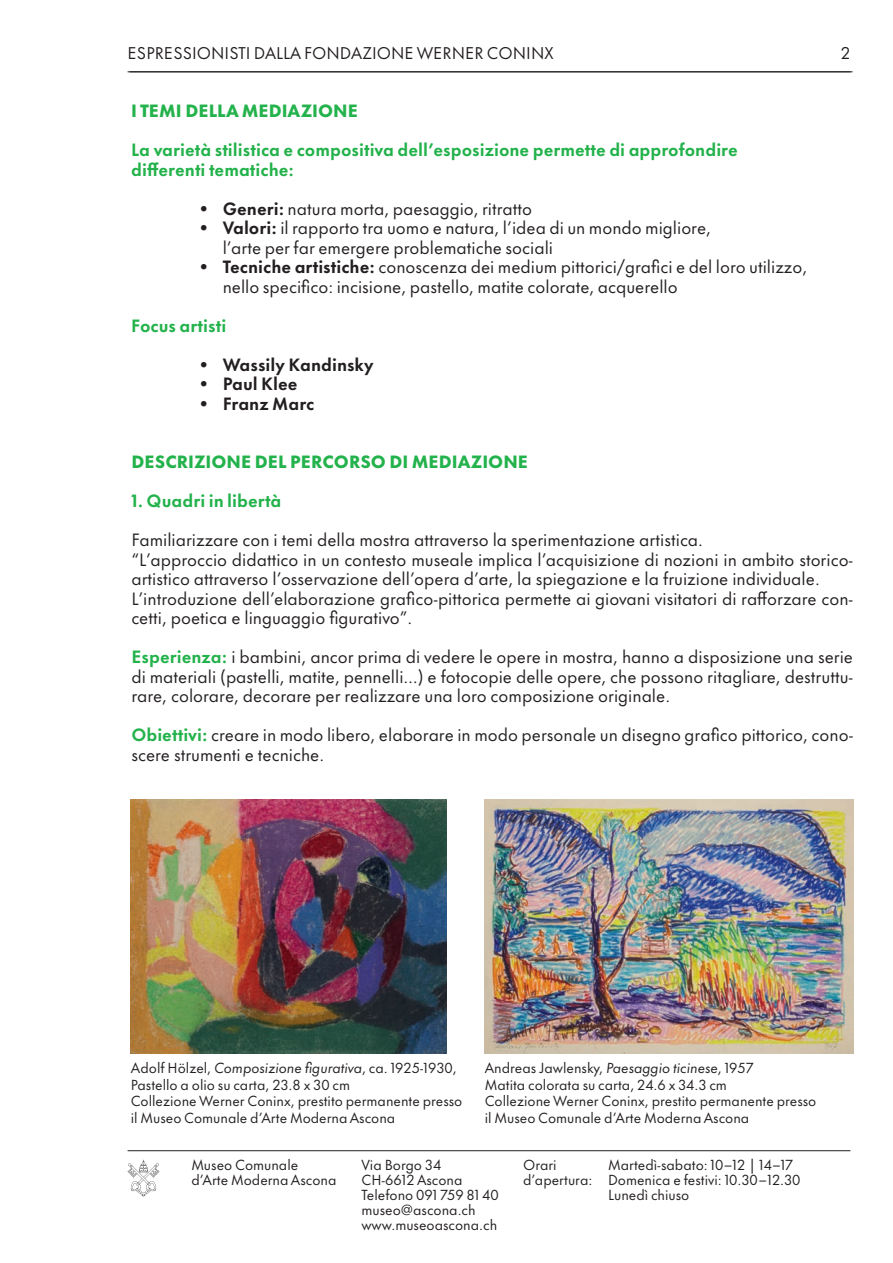
<style>
.page{position:relative;width:893px;height:1263px;background:#fff}
.page>*{position:absolute;margin:0;border:0;box-sizing:border-box;transform-origin:0 0}
.t1{font:16.5px/19.5px "Futura Now Text";color:#231f20}
.t2{font:700 16.5px/19.5px "Futura Now Text";color:#23b24b}
.t3{font:800 16.5px "Futura Now Text";color:#23b24b}
.t4{font:700 16.5px "Futura Now Text";color:#231f20}
.t5{font:15.75px "Futura Now Text";color:#231f20}
.t6{font:13.5px/16.5px "Futura Now Text";color:#231f20}
.s1{font-weight:700}
.s2{font-weight:700;color:#23b24b}
.s3{font-style:italic}
</style>
<div class="page">
<hr style="left:130px;top:72px;width:723px;height:1px;background:#231f20">
<hr style="left:128px;top:72px;width:722px;height:1px;background:#231f20">
<hr style="left:128px;top:1150px;width:722px;height:1px;background:#231f20">
<svg style="left:128px;top:1160px;width:31px;height:36px"></svg>
<img style="left:131px;top:800px;width:315px;height:253px">
<img style="left:485px;top:800px;width:368px;height:253px">
<p class="t5" style="left:128px;top:40px;width:427px">ESPRESSIONISTI DALLA FONDAZIONE WERNER CONINX</p>
<p class="t5" style="left:841px;top:40px;width:11px">2</p>
<p class="t3" style="left:131px;top:96px;width:228px">I TEMI DELLA MEDIAZIONE</p>
<p class="t2" style="left:131px;top:139px;width:608px">La varietà stilistica e compositiva dell’esposizione permette di approfondire differenti tematiche:</p>
<p class="t1" style="left:200px;top:197px;width:334px"><span class="s1">• Generi:</span> natura morta, paesaggio, ritratto</p>
<p class="t1" style="left:223px;top:217px;width:490px;text-indent:-23px"><span class="s1">• Valori:</span> il rapporto tra uomo e natura, l’idea di un mondo migliore, l’arte per far emergere problematiche sociali</p>
<p class="t1" style="left:223px;top:256px;width:586px;text-indent:-23px"><span class="s1">• Tecniche artistiche:</span> conoscenza dei medium pittorici/grafici e del loro utilizzo, nello specifico: incisione, pastello, matite colorate, acquerello</p>
<p class="t2" style="left:131px;top:314px;width:96px">Focus artisti</p>
<p class="t4" style="left:200px;top:350px;width:175px">• Wassily Kandinsky</p>
<p class="t4" style="left:200px;top:370px;width:99px">• Paul Klee</p>
<p class="t4" style="left:200px;top:389px;width:116px">• Franz Marc</p>
<p class="t3" style="left:131px;top:447px;width:398px">DESCRIZIONE DEL PERCORSO DI MEDIAZIONE</p>
<p class="t2" style="left:131px;top:490px;width:152px">1. Quadri in libertà</p>
<p class="t1" style="left:131px;top:529px;width:723px">Familiarizzare con i temi della mostra attraverso la sperimentazione artistica.<br>“L’approccio didattico in un contesto museale implica l’acquisizione di nozioni in ambito storico&shy;artistico attraverso l’osservazione dell’opera d’arte, la spiegazione e la fruizione individuale.<br>L’introduzione dell’elaborazione grafico-pittorica permette ai giovani visitatori di rafforzare con&shy;cetti, poetica e linguaggio figurativo”.</p>
<p class="t1" style="left:131px;top:646px;width:723px;text-align:justify"><span class="s2">Esperienza:</span> i bambini, ancor prima di vedere le opere in mostra, hanno a disposizione una serie di materiali (pastelli, matite, pennelli…) e fotocopie delle opere, che possono ritagliare, destruttu&shy;rare, colorare, decorare per realizzare una loro composizione originale.</p>
<p class="t1" style="left:131px;top:724px;width:723px"><span class="s2">Obiettivi:</span> creare in modo libero, elaborare in modo personale un disegno grafico pittorico, cono&shy;scere strumenti e tecniche.</p>
<p class="t6" style="left:131px;top:1059px;width:333px">Adolf Hölzel, <span class="s3">Composizione figurativa</span>, ca. 1925-1930, Pastello a olio su carta, 23.8 x 30 cm<br>Collezione Werner Coninx, prestito permanente presso il Museo Comunale d’Arte Moderna Ascona</p>
<p class="t6" style="left:485px;top:1059px;width:333px">Andreas Jawlensky, <span class="s3">Paesaggio ticinese</span>, 1957<br>Matita colorata su carta, 24.6 x 34.3 cm<br>Collezione Werner Coninx, prestito permanente presso il Museo Comunale d’Arte Moderna Ascona</p>
<p class="t6" style="left:361px;top:1157px;width:139px;line-height:15px">Via Borgo 34<br>CH-6612 Ascona<br>Telefono 091 759 81 40 museo@ascona.ch www.museoascona.ch</p>
<p class="t6" style="left:523px;top:1156px;width:35px">Orari</p>
<p class="t6" style="left:608px;top:1156px;width:187px">Martedì-sabato: 10–12 | 14–17</p>
<p class="t6" style="left:191px;top:1157px;width:147px;line-height:15px">Museo Comunale d’Arte Moderna Ascona</p>
<p class="t6" style="left:523px;top:1171px;width:279px">d’apertura: Domenica e festivi: 10.30–12.30</p>
<p class="t6" style="left:608px;top:1186px;width:83px">Lunedì chiuso</p>
</div>
